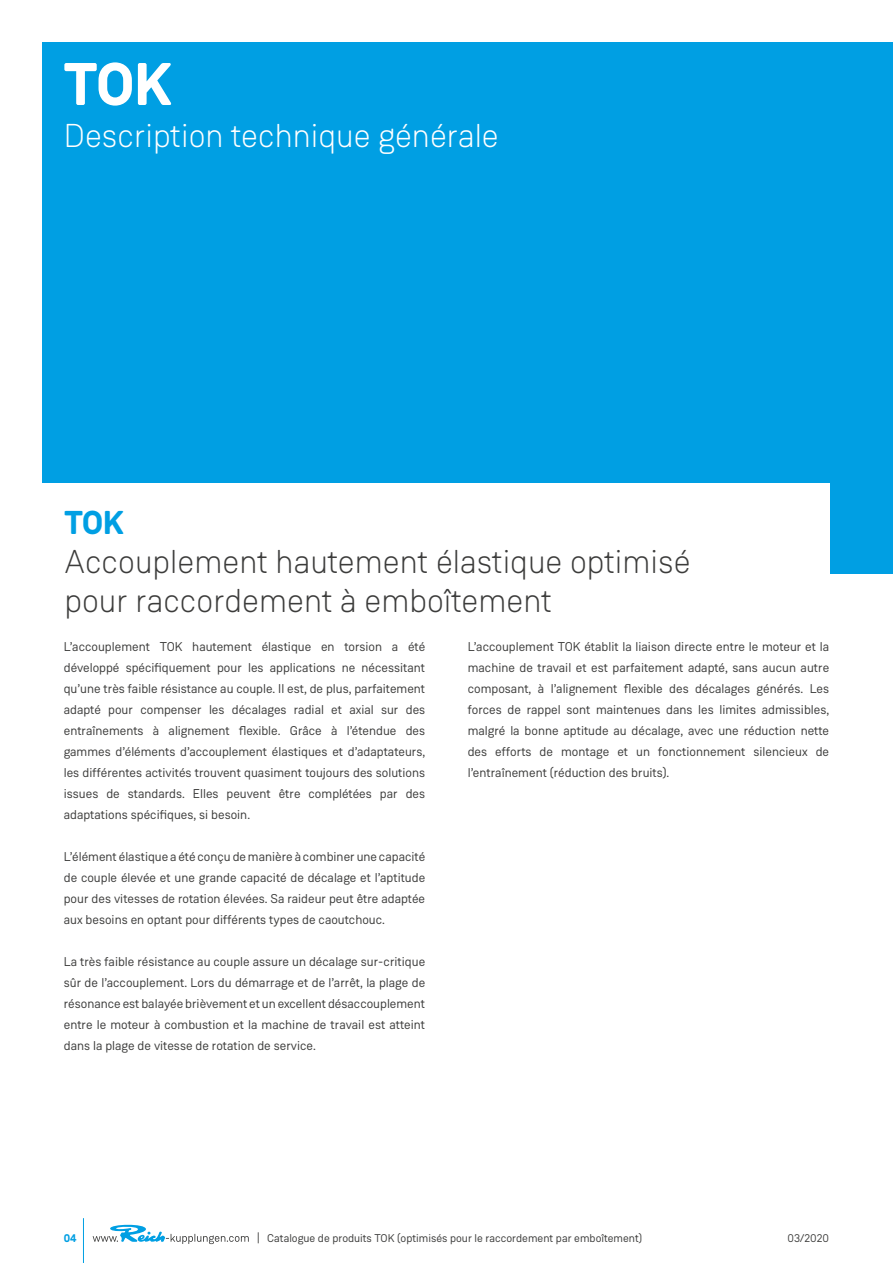
<style>
.page{position:relative;width:893px;height:1263px;background:#fff}
.page>*{position:absolute;margin:0;border:0;box-sizing:border-box;transform-origin:0 0}
.t1{font:700 60px "Weissenhof Grotesk";color:#fff}
.t2{font:300 33px/39px "Weissenhof Grotesk";color:#3c3c3b}
.t3{font:300 33px "Weissenhof Grotesk";color:#fff}
.t4{font:700 33px "Weissenhof Grotesk";color:#009fe3}
.t5{font:12.75px/21px "Weissenhof Grotesk";color:#3c3c3b;text-align:justify}
.t6{font:11.25px "Weissenhof Grotesk";color:#3c3c3b}
.t7{font:700 11.25px "Weissenhof Grotesk";color:#009fe3}
</style>
<div class="page">
<hr style="left:83px;top:1218px;width:1px;height:45px;background:#009fe3">
<svg style="left:93px;top:1224px;width:156px;height:20px"></svg>
<div style="left:43px;top:43px;width:850px;height:531px;background:#009fe3"></div>
<div style="left:0;top:483px;width:829px;height:105px;background:#fff"></div>
<h1 class="t1" style="left:64px;top:46px;width:110px">TOK</h1>
<h2 class="t3" style="left:64px;top:116px;width:437px">Description technique générale</h2>
<h2 class="t4" style="left:64px;top:502px;width:61px">TOK</h2>
<h2 class="t2" style="left:64px;top:542px;width:628px">Accouplement hautement élastique optimisé pour raccordement à emboîtement</h2>
<p class="t5" style="left:64px;top:636px;width:363px">L’accouplement TOK hautement élastique en torsion a été développé spécifiquement pour les applications ne nécessitant qu’une très faible résistance au couple. Il est, de plus, parfaitement adapté pour compenser les décalages radial et axial sur des entraînements à alignement flexible. Grâce à l’étendue des gammes d’éléments d’accouplement élastiques et d’adaptateurs, les différentes activités trouvent quasiment toujours des solutions issues de standards. Elles peuvent être complétées par des adaptations spécifiques, si besoin.</p>
<p class="t5" style="left:64px;top:846px;width:363px">L’élément élastique a été conçu de manière à combiner une capacité de couple élevée et une grande capacité de décalage et l’aptitude pour des vitesses de rotation élevées. Sa raideur peut être adaptée aux besoins en optant pour différents types de caoutchouc.</p>
<p class="t5" style="left:64px;top:951px;width:363px">La très faible résistance au couple assure un décalage sur-critique sûr de l’accouplement. Lors du démarrage et de l’arrêt, la plage de résonance est balayée brièvement et un excellent désaccouplement entre le moteur à combustion et la machine de travail est atteint dans la plage de vitesse de rotation de service.</p>
<p class="t5" style="left:468px;top:636px;width:363px">L’accouplement TOK établit la liaison directe entre le moteur et la machine de travail et est parfaitement adapté, sans aucun autre composant, à l’alignement flexible des décalages générés. Les forces de rappel sont maintenues dans les limites admissibles, malgré la bonne aptitude au décalage, avec une réduction nette des efforts de montage et un fonctionnement silencieux de l’entraînement (réduction des bruits).</p>
<p class="t7" style="left:64px;top:1231px;width:14px">04</p>
<p class="t6" style="left:267px;top:1231px;width:376px">Catalogue de produits TOK (optimisés pour le raccordement par emboîtement)</p>
<p class="t6" style="left:788px;top:1231px;width:43px">03/2020</p>
</div>
